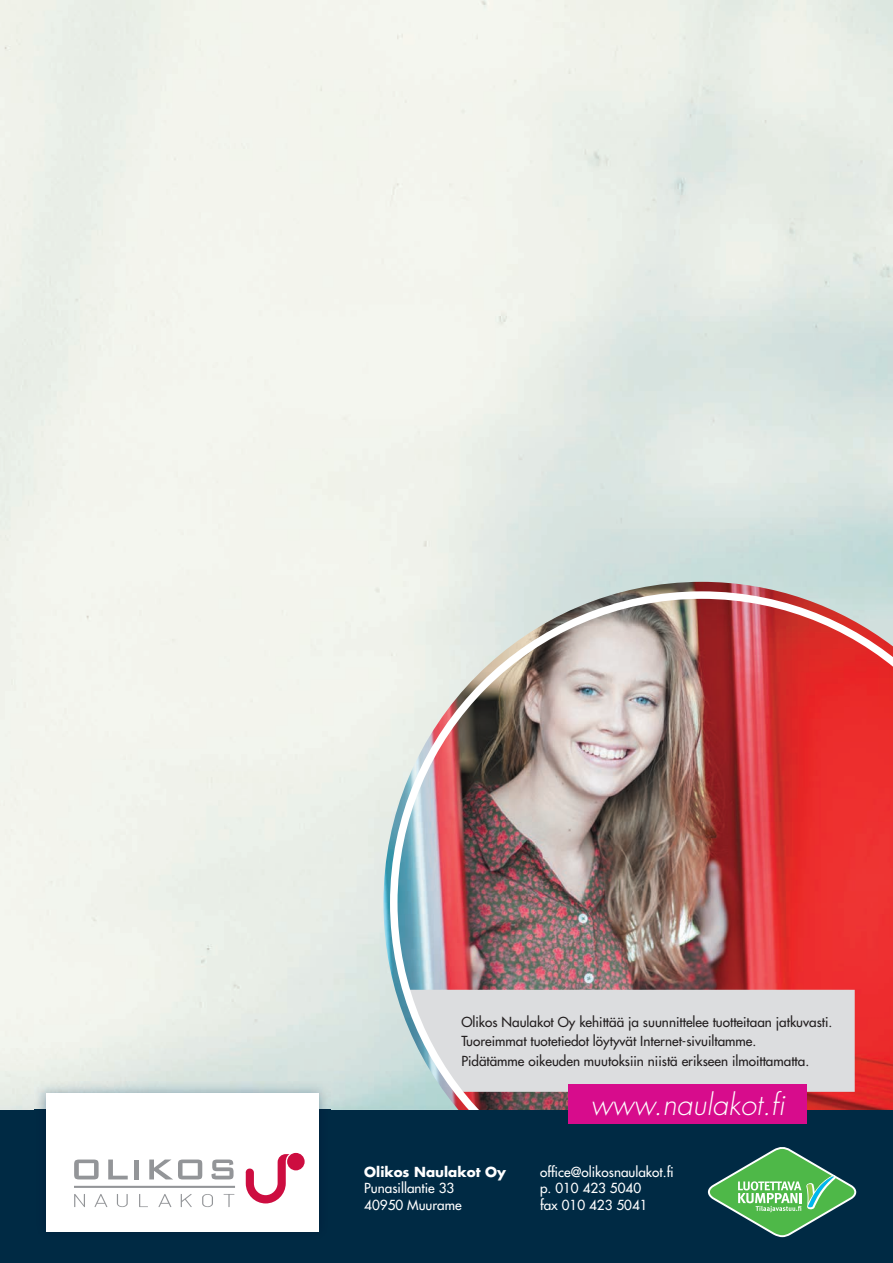
<style>
.page{position:relative;width:893px;height:1263px;background:#fff}
.page>*{position:absolute;margin:0;border:0;box-sizing:border-box;transform-origin:0 0}
.t1{font:italic 300 28.8px "Futura Std";color:#fff}
.t2{font:500 13.5px/19.5px "Futura Std";color:#231f20}
.t3{font:500 13.5px/16.5px "Futura Std";color:#fff}
.t4{font:700 13.5px "Futura Std";color:#fff}
</style>
<div class="page">
<img style="left:0;top:0;width:893px;height:1110px">
<img style="left:383px;top:582px;width:510px;height:528px">
<img style="left:390px;top:591px;width:503px;height:519px">
<div style="left:0;top:1110px;width:893px;height:153px;background:#002a44"></div>
<svg style="left:707px;top:1147px;width:150px;height:90px"></svg>
<img style="left:34px;top:1081px;width:296px;height:151px">
<div style="left:46px;top:1093px;width:272px;height:138px;background:#fff"></div>
<div style="left:287px;top:1153px;width:18px;height:17px;background:#cd0d40;border-radius:50%"></div>
<svg style="left:245px;top:1154px;width:45px;height:49px"></svg>
<svg style="left:74px;top:1194px;width:11px;height:13px"></svg>
<svg style="left:95px;top:1194px;width:12px;height:13px"></svg>
<svg style="left:117px;top:1194px;width:11px;height:13px"></svg>
<svg style="left:139px;top:1194px;width:9px;height:13px"></svg>
<svg style="left:159px;top:1194px;width:12px;height:13px"></svg>
<svg style="left:181px;top:1194px;width:11px;height:13px"></svg>
<svg style="left:202px;top:1194px;width:11px;height:13px"></svg>
<svg style="left:224px;top:1194px;width:10px;height:13px"></svg>
<hr style="left:74px;top:1186px;width:161px;height:2px;background:#939598">
<svg style="left:74px;top:1159px;width:25px;height:20px"></svg>
<svg style="left:108px;top:1159px;width:20px;height:20px"></svg>
<hr style="left:135px;top:1159px;width:4px;height:20px;background:#939598">
<svg style="left:149px;top:1159px;width:53px;height:20px"></svg>
<svg style="left:211px;top:1159px;width:23px;height:20px"></svg>
<div style="left:568px;top:1084px;width:239px;height:40px;background:#d70c8c"></div>
<p class="t2" style="left:461px;top:1012px;width:373px">Olikos Naulakot Oy kehittää ja suunnittelee tuotteitaan jatkuvasti.<br>Tuoreimmat tuotetiedot löytyvät Internet-sivuiltamme.<br>Pidätämme oikeuden muutoksiin niistä erikseen ilmoittamatta.</p>
<p class="t4" style="left:364px;top:1163px;width:143px">Olikos Naulakot Oy</p>
<p class="t3" style="left:364px;top:1180px;width:99px">Punasillantie 33<br>40950 Muurame</p>
<h1 class="t1" style="left:590px;top:1087px;width:197px">www.naulakot.fi</h1>
<p class="t3" style="left:540px;top:1163px;width:135px">office@olikosnaulakot.fi p. 010 423 5040<br>fax 010 423 5041</p>
</div>
